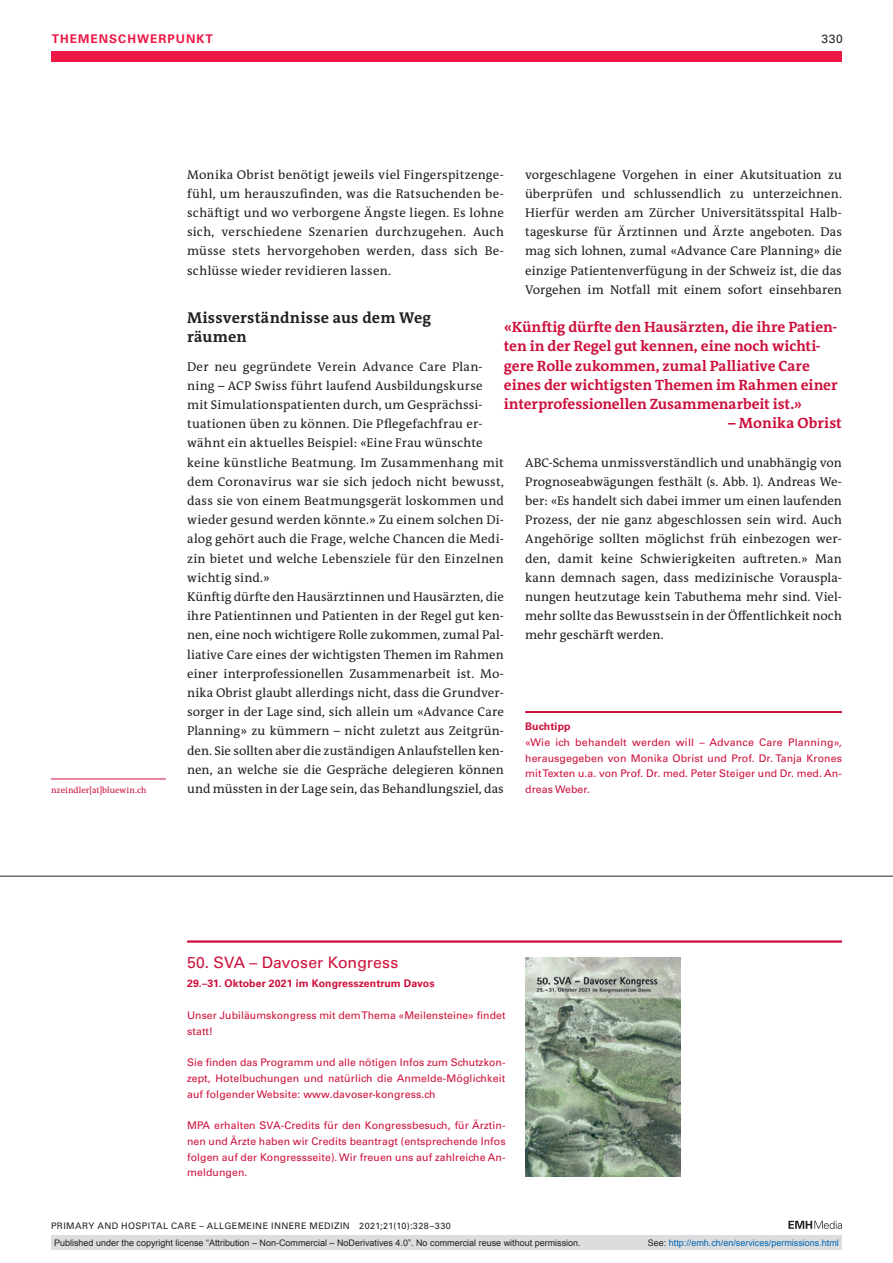
<style>
.page{position:relative;width:893px;height:1263px;background:#fff}
.page>*{position:absolute;margin:0;border:0;box-sizing:border-box;transform-origin:0 0}
.section-h1{font:700 15.75px/19.2px "The Antiqua B W7";letter-spacing:.015em;color:#231f20}
.boxed-title-line{font:15.75px "Univers LT Std";letter-spacing:.005em;color:#cd0f3b}
.catchwords{font:700 15px/19.2px "The Antiqua B W7";color:#cd0f3b}
.section-pn{font:12.75px/19.2px "The Antiqua B W5 Plain";letter-spacing:.015em;color:#231f20;text-align:justify}
.t1{font:700 12px "Univers LT Std";color:#ed1845}
.t2{font:12px "Univers LT Std";color:#231f20}
.boxed-text{font:10.5px/15.8px "Univers LT Std";letter-spacing:.01em;color:#cd0f3b;text-align:justify}
.boxed-text-2{font:700 10.5px "Univers LT Std";letter-spacing:.01em;color:#cd0f3b}
.boxed-text-line{font:700 10.5px "Univers LT Std";letter-spacing:.01em;color:#cd0f3b}
.t3{font:9px "Arial";color:#231f20}
.t4{font:9px "Univers LT Std";letter-spacing:.05em;color:#231f20}
.t5{font:9px "Arial";color:#0066b3}
.author-address{font:8.7px "The Antiqua B W5 Plain";letter-spacing:.005em;color:#cd0f3b}
.s1{color:#231f20}
</style>
<div class="page">
<div style="left:51px;top:51px;width:791px;height:11px;background:#ed1845"></div>
<svg style="left:788px;top:1221px;width:54px;height:8px"></svg>
<hr style="left:525px;top:711px;width:317px;height:2px;background:#cd0f3b">
<hr style="left:0;top:876px;width:893px;height:1px;background:#231f20">
<hr style="left:187px;top:940px;width:655px;height:3px;background:#cd0f3b">
<img style="left:525px;top:957px;width:155px;height:220px">
<hr style="left:51px;top:779px;width:115px;height:1px;background:#cd0f3b">
<div style="left:51px;top:1235px;width:791px;height:15px;background:#dcdddf"></div>
<p class="t1" style="left:52px;top:31px;width:19px">Themenschwerpunkt</p>
<p class="t2" style="left:821px;top:31px;width:23px">330</p>
<p class="author-address" style="left:51px;top:784px;width:97px">nzeindler[at]bluewin.ch</p>
<p class="section-pn" style="left:187px;top:165px;width:318px">Monika Obrist benötigt jeweils viel Fingerspitzenge&shy;fühl, um herauszufinden, was die Ratsuchenden be&shy;schäftigt und wo verborgene Ängste liegen. Es lohne sich, verschiedene Szenarien durchzugehen. Auch müsse stets hervorgehoben werden, dass sich Be&shy;schlüsse wieder revidieren lassen.</p>
<p class="section-h1" style="left:187px;top:308px;width:246px">Missverständnisse aus dem Weg räumen</p>
<p class="section-pn" style="left:187px;top:357px;width:318px;text-align:left">Der neu gegründete Verein Advance Care Plan&shy;ning – ACP Swiss führt laufend Ausbildungskurse mit Simulationspatienten durch, um Gesprächssi&shy;tuationen üben zu können. Die Pflegefachfrau er&shy;wähnt ein aktuelles Beispiel: «Eine Frau wünschte keine künstliche Beatmung. Im Zusammenhang mit dem Coronavirus war sie sich jedoch nicht bewusst, dass sie von einem Beatmungsgerät loskommen und wieder gesund werden könnte.» Zu einem solchen Di&shy;alog gehört auch die Frage, welche Chancen die Medi&shy;zin bietet und welche Lebensziele für den Einzelnen wichtig sind.»</p>
<p class="section-pn" style="left:187px;top:587px;width:318px">Künftig dürfte den Hausärztinnen und Hausärzten, die ihre Patientinnen und Patienten in der Regel gut ken&shy;nen, eine noch wichtigere Rolle zukommen, zumal Pal&shy;liative Care eines der wichtigsten Themen im Rahmen einer interprofessionellen Zusammenarbeit ist. Mo&shy;nika Obrist glaubt allerdings nicht, dass die Grundver&shy;sorger in der Lage sind, sich allein um «Advance Care Planning» zu kümmern – nicht zuletzt aus Zeitgrün&shy;den. Sie sollten aber die zuständigen Anlaufstellen ken&shy;nen, an welche sie die Gespräche delegieren können und müssten in der Lage sein, das Behandlungsziel, das</p>
<p class="section-pn" style="left:525px;top:165px;width:318px">vorgeschlagene Vorgehen in einer Akutsituation zu überprüfen und schlussendlich zu unterzeichnen.<br>Hierfür werden am Zürcher Universitätsspital Halb&shy;tageskurse für Ärztinnen und Ärzte angeboten. Das mag sich lohnen, zumal «Advance Care Planning» die einzige Patientenverfügung in der Schweiz ist, die das Vorgehen im Notfall mit einem sofort einsehbaren</p>
<p class="catchwords" style="left:504px;top:318px;width:335px">«Künftig dürfte den Hausärzten, die ihre Patien&shy;ten in der Regel gut kennen, eine noch wichti&shy;gere Rolle zukommen, zumal Palliative Care eines der wichtigsten Themen im Rahmen einer interprofessionellen Zusammenarbeit ist.»</p>
<p class="catchwords" style="left:728px;top:414px;width:115px">– Monika Obrist</p>
<p class="section-pn" style="left:525px;top:453px;width:318px">ABC-Schema unmissverständlich und unabhängig von Prognoseabwägungen festhält (s. Abb. 1). Andreas We&shy;ber: «Es handelt sich dabei immer um einen laufenden Prozess, der nie ganz abgeschlossen sein wird. Auch Angehörige sollten möglichst früh einbezogen wer&shy;den, damit keine Schwierigkeiten auftreten.» Man kann demnach sagen, dass medizinische Vorauspla&shy;nungen heutzutage kein Tabuthema mehr sind. Viel&shy;mehr sollte das Bewusstsein in der Öffentlichkeit noch mehr geschärft werden.</p>
<p class="boxed-text-line" style="left:525px;top:720px;width:47px">Buchtipp</p>
<p class="boxed-text" style="left:525px;top:734px;width:318px">«Wie ich behandelt werden will – Advance Care Planning», herausgegeben von Monika Obrist und Prof. Dr. Tanja Krones mit Texten u.a. von Prof. Dr. med. Peter Steiger und Dr. med. An&shy;dreas Weber.</p>
<p class="boxed-title-line" style="left:187px;top:953px;width:213px">50. SVA – Davoser Kongress</p>
<p class="boxed-text-2" style="left:187px;top:977px;width:249px">29.–31. Oktober 2021 im Kongresszentrum Davos</p>
<p class="boxed-text" style="left:187px;top:1007px;width:320px">Unser Jubiläumskongress mit dem Thema «Meilensteine» findet statt!</p>
<p class="boxed-text" style="left:187px;top:1054px;width:320px">Sie finden das Programm und alle nötigen Infos zum Schutzkon&shy;zept, Hotelbuchungen und natürlich die Anmelde-Möglichkeit auf folgender Website: www.davoser-kongress.ch</p>
<p class="boxed-text" style="left:187px;top:1117px;width:320px">MPA erhalten SVA-Credits für den Kongressbesuch, für Ärztin&shy;nen und Ärzte haben wir Credits beantragt (entsprechende Infos folgen auf der Kongressseite). Wir freuen uns auf zahlreiche An&shy;meldungen.</p>
<p class="t4" style="left:51px;top:1220px;width:401px">PRIMARY AND HOSPITAL CARE – ALLGEMEINE INNERE MEDIZIN 2021;21(10):328–330</p>
<p class="t3" style="left:54px;top:1237px;width:528px">Published under the copyright license “Attribution – Non-Commercial – NoDerivatives 4.0”. No commercial reuse without permission.</p>
<p class="t5" style="left:648px;top:1237px;width:193px"><span class="s1">See:</span> http://emh.ch/en/services/permissions.html</p>
</div>
